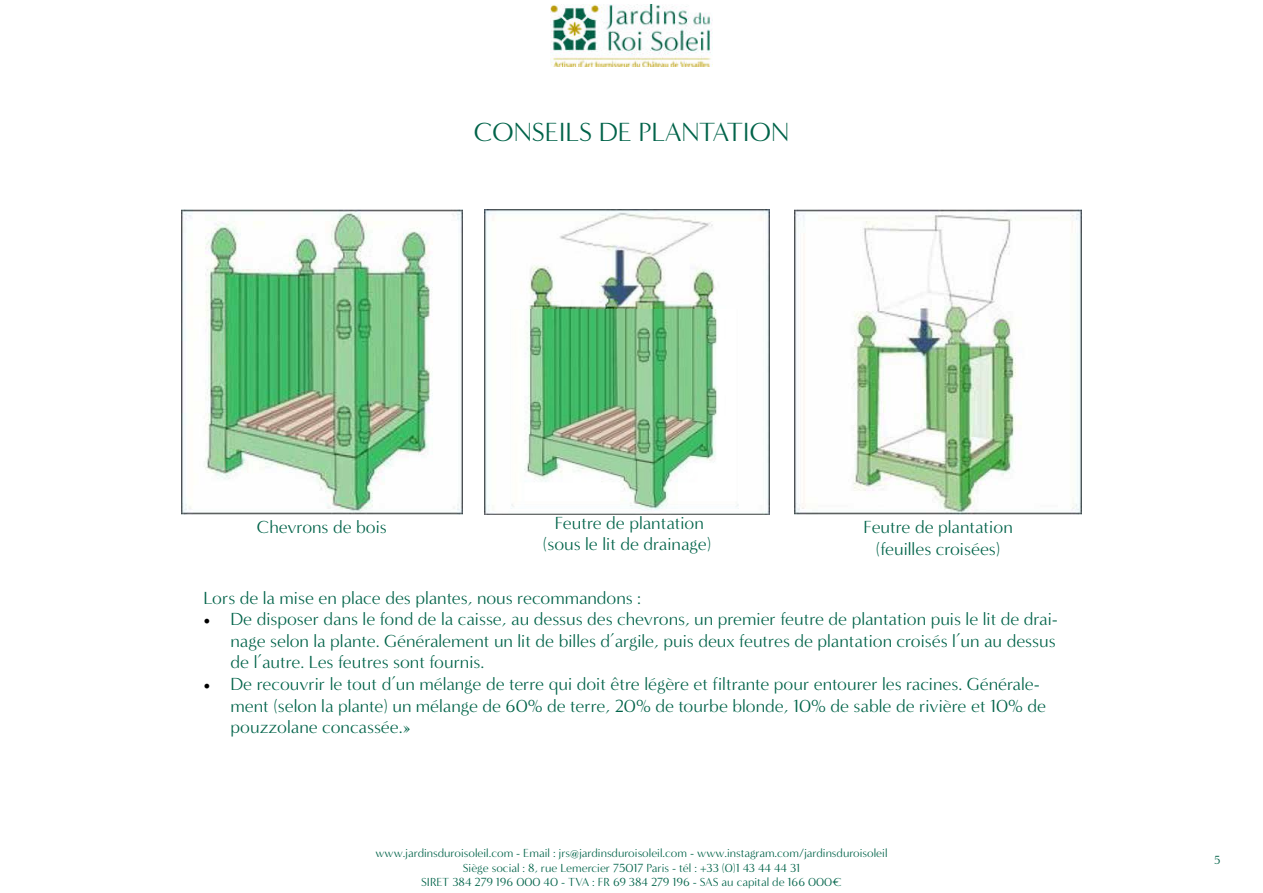
<style>
.page{position:relative;width:1263px;height:893px;background:#fff}
.page>*{position:absolute;margin:0;border:0;box-sizing:border-box;transform-origin:0 0}
.t1{font:27px "Minerva Modern";color:#006349}
.t2{font:18px/21.6px "Minerva Modern";color:#006349;text-align:center}
.t3{font:12px/14.4px "Minerva Modern";color:#006349;text-align:center}
.s1{font-family:"Minion Pro";color:#000}
</style>
<div class="page">
<img style="left:551px;top:4px;width:161px;height:63px">
<img style="left:181px;top:209px;width:281px;height:305px">
<img style="left:485px;top:209px;width:284px;height:305px">
<img style="left:794px;top:209px;width:288px;height:305px">
<img style="left:510px;top:310px;width:228px;height:198px">
<h1 class="t1" style="left:474px;top:117px;width:317px">CONSEILS DE PLANTATION</h1>
<p class="t2" style="left:257px;top:517px;width:131px">Chevrons de bois</p>
<p class="t2" style="left:543px;top:512px;width:170px">Feutre de plantation (sous le lit de drainage)</p>
<p class="t2" style="left:863px;top:517px;width:151px">Feutre de plantation (feuilles croisées)</p>
<p class="t2" style="left:204px;top:587px;width:439px">Lors de la mise en place des plantes, nous recommandons :</p>
<p class="t2" style="left:231px;top:609px;width:829px;text-align:left;text-indent:-27px"><span class="s1">•</span> De disposer dans le fond de la caisse, au dessus des chevrons, un premier feutre de plantation puis le lit de drai&shy;nage selon la plante. Généralement un lit de billes d’argile, puis deux feutres de plantation croisés l’un au dessus de l’autre. Les feutres sont fournis.</p>
<p class="t2" style="left:231px;top:674px;width:817px;text-align:left;text-indent:-27px"><span class="s1">•</span> De recouvrir le tout d’un mélange de terre qui doit être légère et filtrante pour entourer les racines. Générale&shy;ment (selon la plante) un mélange de 60% de terre, 20% de tourbe blonde, 10% de sable de rivière et 10% de pouzzolane concassée.»</p>
<p class="t3" style="left:375px;top:846px;width:514px">www.jardinsduroisoleil.com - Email : jrs@jardinsduroisoleil.com - www.instagram.com/jardinsduroisoleil<br>Siège social : 8, rue Lemercier 75017 Paris - tél : +33 (0)1 43 44 44 31<br>SIRET 384 279 196 000 40 - TVA : FR 69 384 279 196 - SAS au capital de 166 000€</p>
<p class="t3" style="left:1214px;top:853px;width:8px">5</p>
</div>
